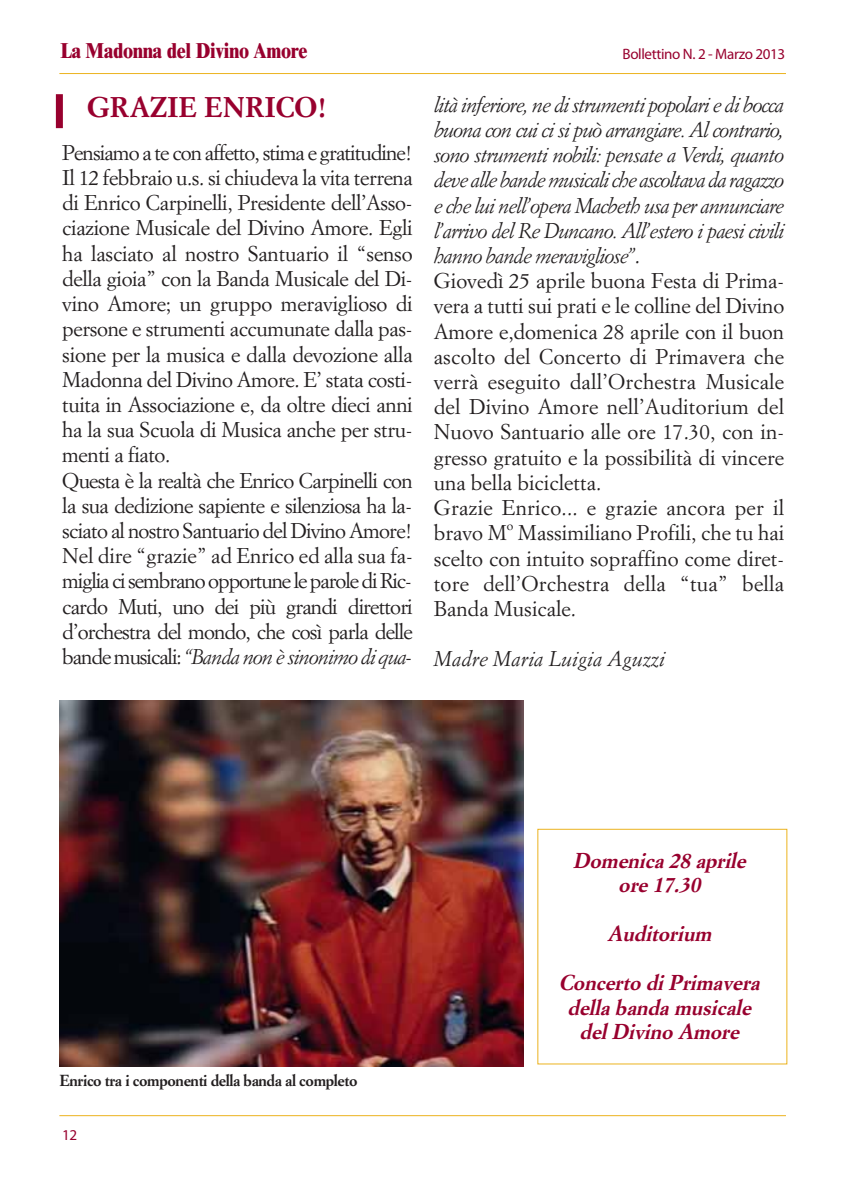
<style>
.page{position:relative;width:844px;height:1191px;background:#fff}
.page>*{position:absolute;margin:0;border:0;box-sizing:border-box;transform-origin:0 0}
.t1{font:700 28px "Simoncini Garamond Std";color:#98002e}
.t2{font:800 21.7px "Times New Roman";letter-spacing:-.015em;color:#98002e;scale:.87 1}
.t3{font:italic 700 21.18px/24.5px "Simoncini Garamond Std";color:#98002e;text-align:center}
.t4{font:21px/25.2px "Simoncini Garamond Std";letter-spacing:-.02em;color:#231f20}
.t5{font:21px/25.2px "Simoncini Garamond Std";letter-spacing:.005em;color:#231f20}
.t6{font:italic 21px "Simoncini Garamond Std";color:#231f20}
.t7{font:700 15.75px "Simoncini Garamond Std";letter-spacing:-.025em;color:#231f20}
.t8{font:15.05px "Myriad Pro";letter-spacing:-.025em;color:#98002e}
.t9{font:12.6px "Simoncini Garamond Std";color:#231f20}
.s1{font-style:italic}
</style>
<div class="page">
<hr style="left:59px;top:73px;width:726px;height:1px;background:#ecb31f">
<hr style="left:59px;top:1115px;width:726px;height:1px;background:#ecb31f">
<div style="left:56px;top:94px;width:7px;height:34px;background:#98002e"></div>
<img style="left:59px;top:701px;width:464px;height:365px">
<p class="t2" style="left:60px;top:38px;width:286px">La Madonna del Divino Amore</p>
<p class="t8" style="left:622px;top:45px;width:164px">Bollettino N. 2 - Marzo 2013</p>
<h1 class="t1" style="left:87px;top:94px;width:241px">GRAZIE ENRICO!</h1>
<p class="t4" style="left:62px;top:141px;width:352px">Pensiamo a te con affetto, stima e gratitudine!<br>Il 12 febbraio u.s. si chiudeva la vita terrena di Enrico Carpinelli, Presidente dell’Asso&shy;ciazione Musicale del Divino Amore. Egli ha lasciato al nostro Santuario il “senso della gioia” con la Banda Musicale del Di&shy;vino Amore; un gruppo meraviglioso di persone e strumenti accumunate dalla pas&shy;sione per la musica e dalla devozione alla Madonna del Divino Amore. E’ stata costi&shy;tuita in Associazione e, da oltre dieci anni ha la sua Scuola di Musica anche per stru&shy;menti a fiato.<br>Questa è la realtà che Enrico Carpinelli con la sua dedizione sapiente e silenziosa ha la&shy;sciato al nostro Santuario del Divino Amore!<br>Nel dire “grazie” ad Enrico ed alla sua fa&shy;miglia ci sembrano opportune le parole di Ric&shy;cardo Muti, uno dei più grandi direttori d’orchestra del mondo, che così parla delle bande musicali: <span class="s1">“Banda non è sinonimo di qua-</span></p>
<p class="t5" style="left:433px;top:93px;width:352px"><span class="s1">lità inferiore, ne di strumenti popolari e di bocca buona con cui ci si può arrangiare. Al contrario, sono strumenti nobili: pensate a Verdi, quanto deve alle bande musicali che ascoltava da ragazzo e che lui nell’opera Macbeth usa per annunciare l’arrivo del Re Duncano. All’estero i paesi civili hanno bande meravigliose”</span>.<br>Giovedì 25 aprile buona Festa di Prima&shy;vera a tutti sui prati e le colline del Divino Amore e,domenica 28 aprile con il buon ascolto del Concerto di Primavera che verrà eseguito dall’Orchestra Musicale del Divino Amore nell’Auditorium del Nuovo Santuario alle ore 17.30, con in&shy;gresso gratuito e la possibilità di vincere una bella bicicletta.<br>Grazie Enrico... e grazie ancora per il bravo M</p>
<p class="t4" style="left:433px;top:521px;width:352px;text-align:justify;text-indent:84px">Massimiliano Profili, che tu hai scelto con intuito sopraffino come diret&shy;tore dell’Orchestra della “tua” bella Banda Musicale.</p>
<p class="t6" style="left:433px;top:649px;width:233px">Madre Maria Luigia Aguzzi</p>
<p class="t9" style="left:506px;top:520px;width:8px">o</p>
<p class="t7" style="left:59px;top:1073px;width:299px">Enrico tra i componenti della banda al completo</p>
<p class="t8" style="left:62px;top:1126px;width:17px">12</p>
<p class="t3" style="left:572px;top:849px;width:179px">Domenica 28 aprile ore 17.30</p>
<p class="t3" style="left:607px;top:922px;width:110px">Auditorium</p>
<p class="t3" style="left:558px;top:971px;width:207px">Concerto diPrimavera della banda musicale delDivino Amore</p>
</div>
